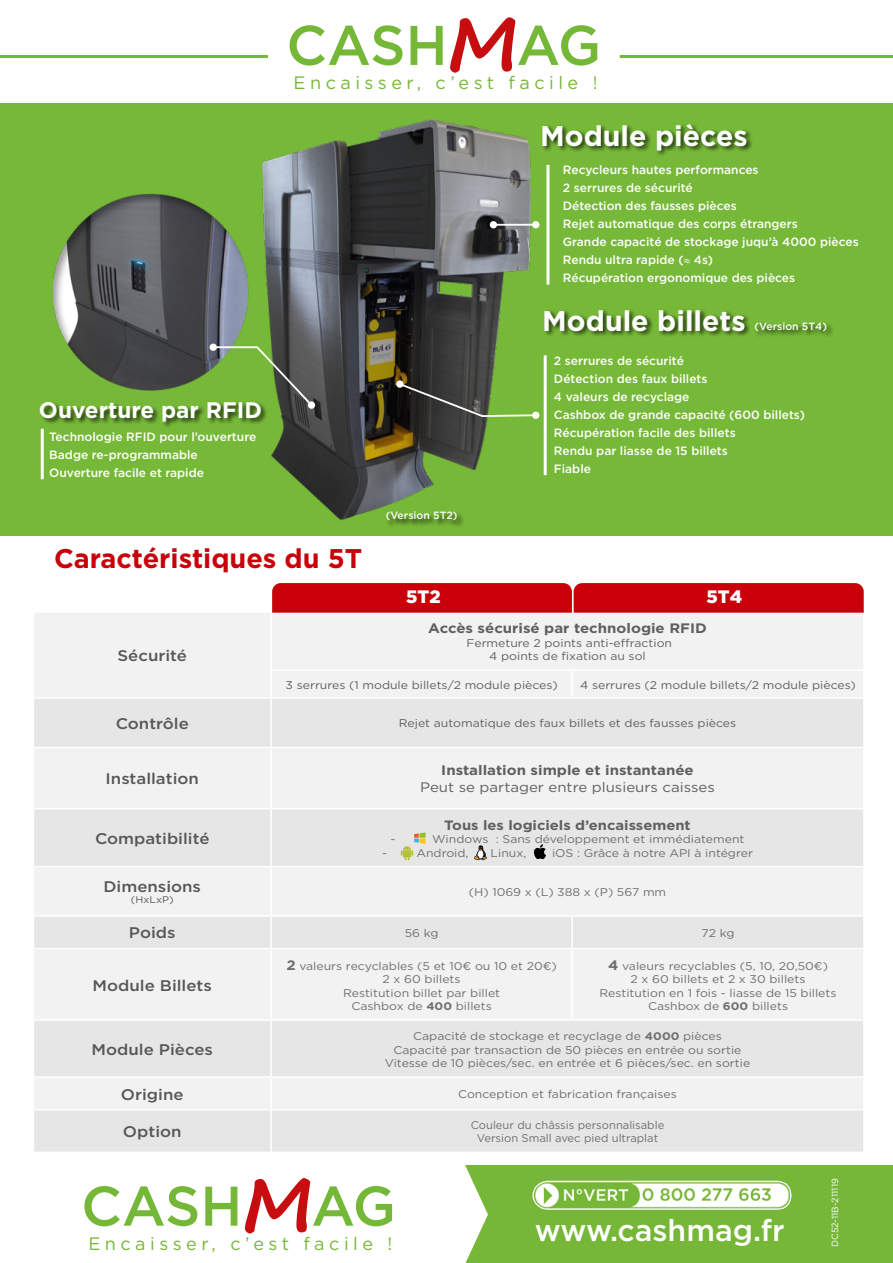
<style>
.page{position:relative;width:893px;height:1263px;background:#fff}
.page>*{position:absolute;margin:0;border:0;box-sizing:border-box;transform-origin:0 0}
.t1{font:500 30.15px "Gotham";color:#fff}
.t2{font:700 28.35px "Gotham";color:#fdfdfd}
.t3{font:700 27px "Gotham";color:#c90009}
.t4{font:700 22.5px "Gotham";color:#fdfdfd}
.t5{font:18px "Gotham";letter-spacing:.25em;color:#76b737}
.t6{font:900 18px "Gotham";color:#fff}
.t7{font:500 15.45px "Gotham";color:#575756;scale:1.09 1}
.t8{font:700 13.8px "Gotham";color:#5f6061;scale:1.09 1}
.t9{font:13.8px "Gotham";color:#5f6061;scale:1.09 1}
.t10{font:700 13.5px "Gotham";color:#5f6061;scale:1.09 1}
.t11{font:500 12px/18px "Gotham";color:#fff}
.t12{font:11.25px/13.4px "Gotham";color:#706f6f;text-align:center;scale:1.09 1}
.t13{font:11.25px/13.4px "Gotham";color:#5f6061;text-align:center;scale:1.09 1}
.t14{font:11.25px/13.4px "Gotham";color:#706f6f;text-align:center}
.t15{font:500 10.5px "Gotham";color:#fdfdfd}
.t16{font:9.6px "Gotham";color:#575756;scale:1.09 1}
.t17{font:9px "Gotham";color:#fff}
.s1{font-weight:700;font-size:13.8px}
.s2{font-weight:700;font-size:10.95px}
</style>
<div class="page">
<div style="left:0;top:103px;width:893px;height:432px;background:#76b837"></div>
<div style="left:34px;top:613px;width:829px;height:84px;background:#f2f2f2"></div>
<svg style="left:34px;top:699px;width:829px;height:452px;fill:#e6e6e6"></svg>
<hr style="left:34px;top:1109px;width:237px;height:1px;background:#fff">
<hr style="left:571px;top:671px;width:2px;height:26px;background:#fff">
<hr style="left:34px;top:747px;width:237px;height:1px;background:#fff">
<hr style="left:34px;top:808px;width:237px;height:1px;background:#fff">
<hr style="left:34px;top:866px;width:237px;height:1px;background:#fff">
<hr style="left:34px;top:915px;width:237px;height:2px;background:#fff">
<hr style="left:270px;top:917px;width:2px;height:31px;background:#fff">
<hr style="left:34px;top:948px;width:237px;height:1px;background:#fff">
<hr style="left:571px;top:917px;width:2px;height:31px;background:#fff">
<hr style="left:271px;top:948px;width:301px;height:1px;background:#fff">
<hr style="left:572px;top:948px;width:291px;height:1px;background:#fff">
<hr style="left:270px;top:949px;width:2px;height:70px;background:#fff">
<hr style="left:34px;top:1019px;width:237px;height:2px;background:#fff">
<hr style="left:571px;top:949px;width:2px;height:70px;background:#fff">
<hr style="left:34px;top:1076px;width:237px;height:2px;background:#fff">
<hr style="left:270px;top:670px;width:2px;height:27px;background:#fff">
<hr style="left:270px;top:1110px;width:2px;height:41px;background:#fff">
<hr style="left:271px;top:1109px;width:301px;height:1px;background:#fff">
<hr style="left:572px;top:1109px;width:291px;height:1px;background:#fff">
<hr style="left:270px;top:699px;width:2px;height:48px;background:#fff">
<hr style="left:271px;top:747px;width:301px;height:1px;background:#fff">
<hr style="left:572px;top:747px;width:291px;height:1px;background:#fff">
<hr style="left:270px;top:748px;width:2px;height:60px;background:#fff">
<hr style="left:270px;top:809px;width:2px;height:57px;background:#fff">
<hr style="left:271px;top:808px;width:301px;height:1px;background:#fff">
<hr style="left:572px;top:808px;width:291px;height:1px;background:#fff">
<hr style="left:271px;top:866px;width:301px;height:1px;background:#fff">
<hr style="left:572px;top:866px;width:291px;height:1px;background:#fff">
<hr style="left:271px;top:915px;width:301px;height:2px;background:#fff">
<hr style="left:572px;top:915px;width:291px;height:2px;background:#fff">
<hr style="left:270px;top:867px;width:2px;height:48px;background:#fff">
<hr style="left:271px;top:1019px;width:301px;height:2px;background:#fff">
<hr style="left:572px;top:1019px;width:291px;height:2px;background:#fff">
<hr style="left:270px;top:1021px;width:2px;height:55px;background:#fff">
<hr style="left:271px;top:1076px;width:301px;height:2px;background:#fff">
<hr style="left:572px;top:1076px;width:291px;height:2px;background:#fff">
<hr style="left:270px;top:1078px;width:2px;height:31px;background:#fff">
<hr style="left:272px;top:669px;width:300px;height:2px;background:#fff">
<hr style="left:572px;top:669px;width:291px;height:2px;background:#fff">
<hr style="left:270px;top:613px;width:2px;height:57px;background:#fff">
<div style="left:465px;top:1165px;width:428px;height:98px;background:#76b737"></div>
<img style="left:523px;top:1174px;width:273px;height:47px">
<svg style="left:84px;top:1186px;width:113px;height:40px"></svg>
<svg style="left:205px;top:1187px;width:32px;height:39px"></svg>
<svg style="left:245px;top:1178px;width:147px;height:55px"></svg>
<svg style="left:272px;top:583px;width:592px;height:30px;background:#ca060e"></svg>
<svg style="left:474px;top:845px;width:13px;height:15px"></svg>
<svg style="left:534px;top:844px;width:12px;height:15px"></svg>
<svg style="left:401px;top:832px;width:24px;height:28px"></svg>
<svg style="left:290px;top:25px;width:112px;height:41px"></svg>
<svg style="left:411px;top:26px;width:32px;height:39px"></svg>
<svg style="left:450px;top:17px;width:147px;height:56px"></svg>
<hr style="left:0;top:55px;width:268px;height:3px;background:#75b838">
<hr style="left:620px;top:55px;width:273px;height:3px;background:#75b838">
<div style="left:40px;top:401px;width:227px;height:28px;background:#000;opacity:.68"></div>
<hr style="left:546px;top:165px;width:3px;height:120px;background:#fff">
<hr style="left:544px;top:355px;width:3px;height:120px;background:#fff">
<hr style="left:41px;top:429px;width:3px;height:50px;background:#fff">
<img style="left:52px;top:193px;width:196px;height:198px">
<img style="left:248px;top:119px;width:291px;height:401px">
<svg style="left:211px;top:345px;width:103px;height:63px"></svg>
<div style="left:210px;top:344px;width:7px;height:7px;background:#fff;border-radius:50%"></div>
<div style="left:308px;top:401px;width:7px;height:8px;background:#fff;border-radius:50%"></div>
<div style="left:544px;top:309px;width:208px;height:28px;background:#000;opacity:.68"></div>
<div style="left:754px;top:321px;width:79px;height:17px;background:#000;opacity:.68"></div>
<div style="left:385px;top:511px;width:79px;height:17px;background:#000;opacity:.68"></div>
<svg style="left:398px;top:382px;width:140px;height:36px"></svg>
<div style="left:396px;top:380px;width:8px;height:8px;background:#fff;border-radius:50%"></div>
<div style="left:532px;top:412px;width:7px;height:7px;background:#fff;border-radius:50%"></div>
<div style="left:542px;top:122px;width:212px;height:35px;background:#000;opacity:.68"></div>
<hr style="left:493px;top:224px;width:43px;height:2px;background:#fff">
<div style="left:490px;top:221px;width:7px;height:7px;background:#fff;border-radius:50%"></div>
<div style="left:532px;top:221px;width:7px;height:7px;background:#fff;border-radius:50%"></div>
<h3 class="t5" style="left:294px;top:71px;width:306px">Encaisser, c’est facile !</h3>
<h2 class="t2" style="left:540px;top:117px;width:209px">Module pièces</h2>
<p class="t11" style="left:563px;top:161px;width:297px">Recycleurs hautes performances<br>2 serrures de sécurité<br>Détection des fausses pièces<br>Rejet automatique des corps étrangers<br>Grande capacité de stockage juqu’à 4000 pièces Rendu ultra rapide (≈ 4s)<br>Récupération ergonomique des pièces</p>
<h3 class="t4" style="left:39px;top:395px;width:224px">Ouverture par RFID</h3>
<p class="t11" style="left:49px;top:427px;width:209px">Technologie RFID pour l’ouverture<br>Badge re-programmable<br>Ouverture facile et rapide</p>
<h3 class="t3" style="left:54px;top:540px;width:310px">Caractéristiques du 5T</h3>
<h2 class="t2" style="left:542px;top:302px;width:205px">Module billets</h2>
<p class="t15" style="left:755px;top:319px;width:74px">(Version 5T4)</p>
<p class="t15" style="left:386px;top:509px;width:73px">(Version 5T2)</p>
<p class="t11" style="left:554px;top:352px;width:253px">2 serrures de sécurité<br>Détection des faux billets<br>4 valeurs de recyclage<br>Cashbox de grande capacité (600 billets)<br>Récupération facile des billets<br>Rendu par liasse de 15 billets<br>Fiable</p>
<h3 class="t6" style="left:406px;top:584px;width:36px">5T2</h3>
<h3 class="t6" style="left:707px;top:584px;width:37px">5T4</h3>
<h3 class="t7" style="left:118px;top:646px;width:65px">Sécurité</h3>
<p class="t8" style="left:428px;top:619px;width:257px">Accès sécurisé par technologie RFID</p>
<p class="t13" style="left:467px;top:636px;width:190px">Fermeture 2 points anti-effraction<br>4 points de fixation au sol</p>
<p class="t13" style="left:286px;top:678px;width:251px">3 serrures (1 module billets/2 module pièces)</p>
<p class="t13" style="left:580px;top:678px;width:254px">4 serrures (2 module billets/2 module pièces)</p>
<h3 class="t7" style="left:116px;top:713px;width:69px">Contrôle</h3>
<p class="t13" style="left:399px;top:716px;width:311px">Rejet automatique des faux billets et des fausses pièces</p>
<h3 class="t7" style="left:106px;top:769px;width:87px">Installation</h3>
<h3 class="t7" style="left:95px;top:828px;width:106px">Compatibilité</h3>
<h3 class="t7" style="left:104px;top:876px;width:91px">Dimensions</h3>
<p class="t16" style="left:131px;top:894px;width:41px">(HxLxP)</p>
<p class="t8" style="left:441px;top:761px;width:233px">Installation simple et instantanée</p>
<p class="t9" style="left:420px;top:778px;width:272px">Peut se partager entre plusieurs caisses</p>
<p class="t10" style="left:444px;top:816px;width:228px">Tous les logiciels d’encaissement</p>
<p class="t12" style="left:391px;top:832px;width:6px">-</p>
<p class="t12" style="left:432px;top:832px;width:288px">Windows : Sans développement et immédiatement</p>
<p class="t12" style="left:382px;top:846px;width:6px">-</p>
<p class="t12" style="left:416px;top:846px;width:49px">Android,</p>
<p class="t12" style="left:491px;top:846px;width:34px">Linux,</p>
<p class="t12" style="left:552px;top:846px;width:186px">iOS : Grâce à notre API à intégrer</p>
<p class="t12" style="left:469px;top:885px;width:183px">(H) 1069 x (L) 388 x (P) 567 mm</p>
<h3 class="t7" style="left:129px;top:923px;width:44px">Poids</h3>
<p class="t12" style="left:405px;top:926px;width:33px">56 kg</p>
<p class="t12" style="left:702px;top:926px;width:32px">72 kg</p>
<h3 class="t7" style="left:93px;top:975px;width:111px">Module Billets</h3>
<p class="t12" style="left:286px;top:959px;width:250px"><span class="s1">2</span> valeurs recyclables (5 et 10€ ou 10 et 20€)<br>2 x 60 billets<br>Restitution billet par billet<br>Cashbox de <span class="s2">400</span> billets</p>
<p class="t12" style="left:599px;top:959px;width:219px"><span class="s1">4</span> valeurs recyclables (5, 10, 20,50€)<br>2 x 60 billets et 2 x 30 billets<br>Restitution en 1 fois - liasse de 15 billets<br>Cashbox de <span class="s2">600</span> billets</p>
<h3 class="t7" style="left:92px;top:1039px;width:113px">Module Pièces</h3>
<p class="t12" style="left:385px;top:1029px;width:337px">Capacité de stockage et recyclage de <span class="s2">4000</span> pièces<br>Capacité par transaction de 50 pièces en entrée ou sortie<br>Vitesse de 10 pièces/sec. en entrée et 6 pièces/sec. en sortie</p>
<h3 class="t7" style="left:121px;top:1084px;width:59px">Origine</h3>
<p class="t12" style="left:458px;top:1087px;width:202px">Conception et fabrication françaises</p>
<h3 class="t7" style="left:123px;top:1121px;width:55px">Option</h3>
<p class="t14" style="left:471px;top:1118px;width:195px">Couleur du châssis personnalisable<br>Version Small avec pied ultraplat</p>
<h3 class="t5" style="left:88px;top:1232px;width:306px">Encaisser, c’est facile !</h3>
<h1 class="t1" style="left:535px;top:1210px;width:251px">www.cashmag.fr</h1>
<p class="t17" style="left:829px;top:1247px;width:70px;rotate:-90deg">DC52-11B-211119</p>
</div>
